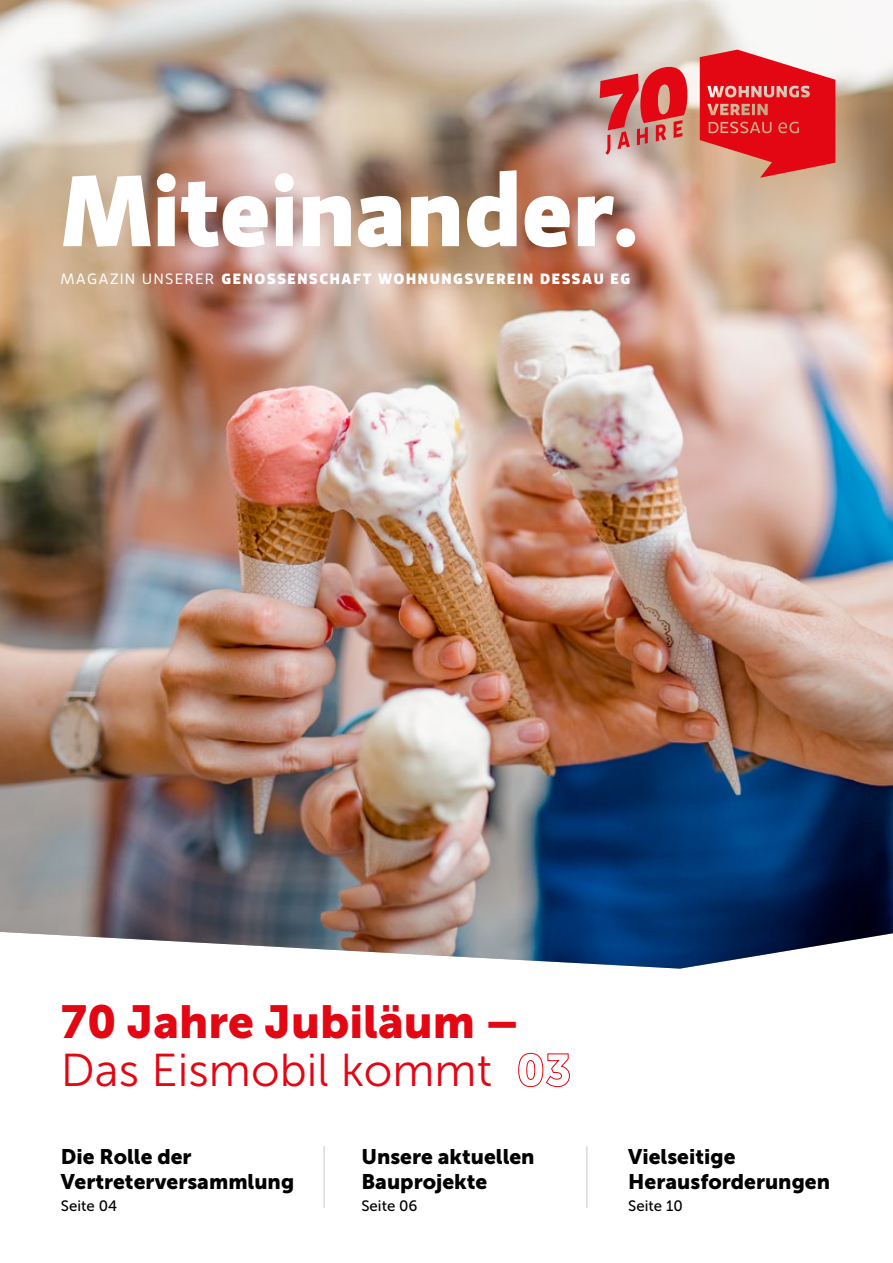
<style>
.page{position:relative;width:893px;height:1263px;background:#fff}
.page>*{position:absolute;margin:0;border:0;box-sizing:border-box;transform-origin:0 0}
.t1{font:700 100.05px "Gloriola TRIAL";color:#fff}
.t2{font:46.05px "Museo Sans 300";color:#e30613}
.t3{font:46.05px "Museo Sans 900";color:#e30613}
.t4{font:21px/25.2px "Museo Sans 900";color:#000}
.t5{font:15px "Museo Sans 500";color:#000}
.t6{font:700 14.85px "Gloriola TRIAL";letter-spacing:.11em;color:#fff}
.s1{font-weight:400}
.s2{font-family:"Museo Sans 900";font-size:45px}
</style>
<div class="page">
<img style="left:0;top:0;width:893px;height:969px">
<svg style="left:600px;top:65px;width:87px;height:90px;background:#d46564"></svg>
<svg style="left:700px;top:50px;width:135px;height:128px;background:#e14244"></svg>
<hr style="left:323px;top:1146px;width:2px;height:62px;background:#dadada">
<hr style="left:586px;top:1146px;width:2px;height:62px;background:#dadada">
<h1 class="t1" style="left:61px;top:170px;width:580px">Miteinander.</h1>
<p class="t6" style="left:61px;top:272px;width:571px"><span class="s1">MAGAZIN UNSERER</span> GENOSSENSCHAFT WOHNUNGSVEREIN DESSAU EG</p>
<h2 class="t3" style="left:61px;top:996px;width:460px">70 Jahre Jubiläum –</h2>
<h2 class="t2" style="left:61px;top:1045px;width:512px">Das Eismobil kommt <span class="s2">03</span></h2>
<p class="t4" style="left:61px;top:1143px;width:235px">Die Rolle der<br>Vertreterversammlung</p>
<p class="t5" style="left:61px;top:1198px;width:58px">Seite 04</p>
<p class="t4" style="left:361px;top:1143px;width:175px">Unsere aktuellen<br>Bauprojekte</p>
<p class="t5" style="left:361px;top:1198px;width:58px">Seite 06</p>
<p class="t4" style="left:628px;top:1143px;width:203px">Vielseitige<br>Herausforderungen</p>
<p class="t5" style="left:628px;top:1198px;width:56px">Seite 10</p>
</div>
